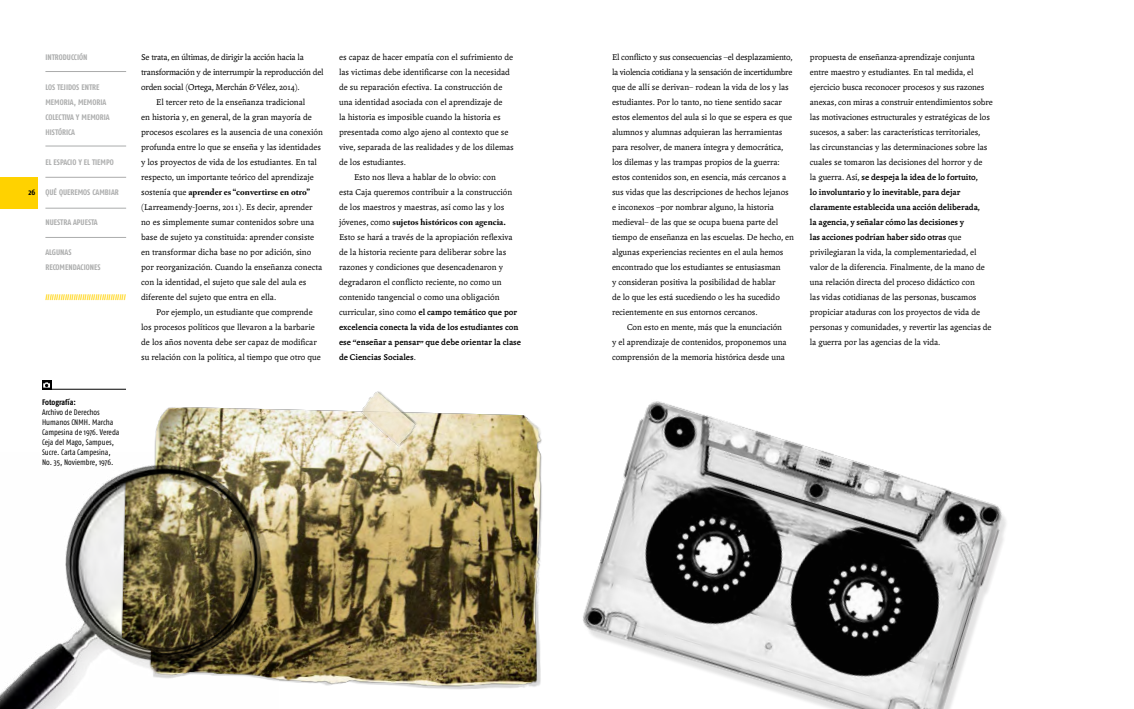
<style>
.page{position:relative;width:1134px;height:709px;background:#fff}
.page>*{position:absolute;margin:0;border:0;box-sizing:border-box;transform-origin:0 0}
.t1{font:9px/15px "Andralis ND Os F";letter-spacing:-.005em;color:#000}
.t2{font:700 9px "Adobe Caslon Pro";color:#000}
.t3{font:700 8px/15px "Fago Co";color:#abacac}
.t4{font:8px/10px "Fago Co";letter-spacing:-.005em;color:#000}
.t5{font:700 8px "Fago Co";color:#ffd200}
.t6{font:700 8px "Fago Co";letter-spacing:-.005em;color:#000}
.s1{font-family:"Andralis ND Os F";font-weight:400}
.s2{font-weight:700}
</style>
<div class="page">
<hr style="left:45px;top:71px;width:81px;height:1px;background:#abacac">
<hr style="left:45px;top:145px;width:81px;height:1px;background:#abacac">
<hr style="left:45px;top:177px;width:81px;height:1px;background:#abacac">
<hr style="left:45px;top:208px;width:81px;height:1px;background:#abacac">
<hr style="left:45px;top:237px;width:81px;height:1px;background:#abacac">
<div style="left:0;top:177px;width:38px;height:32px;background:#ffd200"></div>
<img style="left:154px;top:407px;width:388px;height:283px">
<img style="left:583px;top:401px;width:423px;height:308px">
<img style="left:356px;top:391px;width:67px;height:59px">
<img style="left:0;top:452px;width:278px;height:257px">
<hr style="left:42px;top:389px;width:84px;height:1px;background:#000">
<svg style="left:42px;top:380px;width:9px;height:9px"></svg>
<svg style="left:43px;top:382px;width:7px;height:5px"></svg>
<p class="t6" style="left:28px;top:187px;width:8px">26</p>
<p class="t3" style="left:45px;top:50px;width:43px">INTRODUCCIÓN</p>
<p class="t3" style="left:45px;top:80px;width:66px">LOS TEJIDOS ENTRE<br>MEMORIA, MEMORIA<br>COLECTIVA Y MEMORIA<br>HISTÓRICA</p>
<p class="t3" style="left:45px;top:155px;width:70px">EL ESPACIO Y EL TIEMPO</p>
<p class="t3" style="left:45px;top:185px;width:75px">QUÉ QUEREMOS CAMBIAR</p>
<p class="t3" style="left:45px;top:215px;width:54px">NUESTRA APUESTA</p>
<p class="t3" style="left:45px;top:245px;width:57px">ALGUNAS<br>RECOMENDACIONES</p>
<p class="t5" style="left:45px;top:293px;width:82px">/////////////////////////////////////</p>
<p class="t6" style="left:42px;top:398px;width:35px">Fotografía:</p>
<p class="t4" style="left:42px;top:407px;width:79px">Archivo de Derechos<br>Humanos CNMH. Marcha<br>Campesina de 1976. Vereda<br>Ceja del Mago, Sampues,<br>Sucre. Carta Campesina,<br>No. 35, Noviembre, 1976.</p>
<p class="t1" style="left:141px;top:50px;width:164px">Se trata, en últimas, de dirigir la acción hacia la</p>
<p class="t1" style="left:141px;top:65px;width:184px">transformación y de interrumpir la reproducción del</p>
<p class="t1" style="left:141px;top:80px;width:160px">orden social (Ortega, Merchán &amp; Vélez, 2014).</p>
<p class="t1" style="left:156px;top:95px;width:151px">El tercer reto de la enseñanza tradicional</p>
<p class="t1" style="left:141px;top:110px;width:172px">en historia y, en general, de la gran mayoría de</p>
<p class="t1" style="left:141px;top:125px;width:183px">procesos escolares es la ausencia de una conexión</p>
<p class="t1" style="left:141px;top:140px;width:181px">profunda entre lo que se enseña y las identidades</p>
<p class="t1" style="left:141px;top:155px;width:177px">y los proyectos de vida de los estudiantes. En tal</p>
<p class="t1" style="left:141px;top:170px;width:174px">respecto, un importante teórico del aprendizaje</p>
<p class="t2" style="left:141px;top:187px;width:171px"><span class="s1">sostenía que</span> aprender es “convertirse en otro”</p>
<p class="t1" style="left:141px;top:200px;width:183px">(Larreamendy-Joerns, 2011). Es decir, aprender no es simplemente sumar contenidos sobre una base de sujeto ya constituida: aprender consiste en transformar dicha base no por adición, sino por reorganización. Cuando la enseñanza conecta con la identidad, el sujeto que sale del aula es diferente del sujeto que entra en ella.</p>
<p class="t1" style="left:141px;top:305px;width:181px;text-indent:15px">Por ejemplo, un estudiante que comprende los procesos políticos que llevaron a la barbarie de los años noventa debe ser capaz de modificar su relación con la política, al tiempo que otro que</p>
<p class="t1" style="left:339px;top:50px;width:176px">es capaz de hacer empatía con el sufrimiento de</p>
<p class="t1" style="left:339px;top:65px;width:172px">las victimas debe identificarse con la necesidad</p>
<p class="t1" style="left:339px;top:80px;width:165px">de su reparación efectiva. La construcción de</p>
<p class="t1" style="left:339px;top:95px;width:165px">una identidad asociada con el aprendizaje de</p>
<p class="t1" style="left:339px;top:110px;width:163px">la historia es imposible cuando la historia es</p>
<p class="t1" style="left:339px;top:125px;width:171px">presentada como algo ajeno al contexto que se</p>
<p class="t1" style="left:339px;top:140px;width:176px">vive, separada de las realidades y de los dilemas</p>
<p class="t1" style="left:339px;top:155px;width:69px">de los estudiantes.</p>
<p class="t1" style="left:354px;top:170px;width:143px">Esto nos lleva a hablar de lo obvio: con</p>
<p class="t1" style="left:339px;top:185px;width:175px">esta Caja queremos contribuir a la construcción</p>
<p class="t1" style="left:339px;top:200px;width:167px">de los maestros y maestras, así como las y los</p>
<p class="t2" style="left:339px;top:217px;width:168px"><span class="s1">jóvenes, como</span> sujetos históricos con agencia.</p>
<p class="t1" style="left:339px;top:230px;width:183px">Esto se hará a través de la apropiación reflexiva de la historia reciente para deliberar sobre las razones y condiciones que desencadenaron y degradaron el conflicto reciente, no como un contenido tangencial o como una obligación curricular, sino como <span class="s2">el campo temático que por excelencia conecta la vida de los estudiantes con ese “enseñar a pensar” que debe orientar la clase de Ciencias Sociales</span>.</p>
<p class="t1" style="left:612px;top:50px;width:183px">El conflicto y sus consecuencias –el desplazamiento, la violencia cotidiana y la sensación de incertidumbre que de allí se derivan– rodean la vida de los y las estudiantes. Por lo tanto, no tiene sentido sacar estos elementos del aula si lo que se espera es que alumnos y alumnas adquieran las herramientas para resolver, de manera íntegra y democrática, los dilemas y las trampas propios de la guerra: estos contenidos son, en esencia, más cercanos a sus vidas que las descripciones de hechos lejanos e inconexos –por nombrar alguno, la historia medieval– de las que se ocupa buena parte del tiempo de enseñanza en las escuelas. De hecho, en algunas experiencias recientes en el aula hemos encontrado que los estudiantes se entusiasman<br>y consideran positiva la posibilidad de hablar<br>de lo que les está sucediendo o les ha sucedido recientemente en sus entornos cercanos.</p>
<p class="t1" style="left:612px;top:320px;width:176px;text-indent:15px">Con esto en mente, más que la enunciación y el aprendizaje de contenidos, proponemos una comprensión de la memoria histórica desde una</p>
<p class="t1" style="left:810px;top:50px;width:184px">propuesta de enseñanza-aprendizaje conjunta entre maestro y estudiantes. En tal medida, el ejercicio busca reconocer procesos y sus razones anexas, con miras a construir entendimientos sobre las motivaciones estructurales y estratégicas de los sucesos, a saber: las características territoriales,<br>las circunstancias y las determinaciones sobre las cuales se tomaron las decisiones del horror y de<br>la guerra. Así, <span class="s2">se despeja la idea de lo fortuito,<br>lo involuntario y lo inevitable, para dejar claramente establecida una acción deliberada,<br>la agencia, y señalar cómo las decisiones y<br>las acciones podrían haber sido otras</span> que privilegiaran la vida, la complementariedad, el valor de la diferencia. Finalmente, de la mano de una relación directa del proceso didáctico con<br>las vidas cotidianas de las personas, buscamos propiciar ataduras con los proyectos de vida de personas y comunidades, y revertir las agencias de la guerra por las agencias de la vida.</p>
</div>
